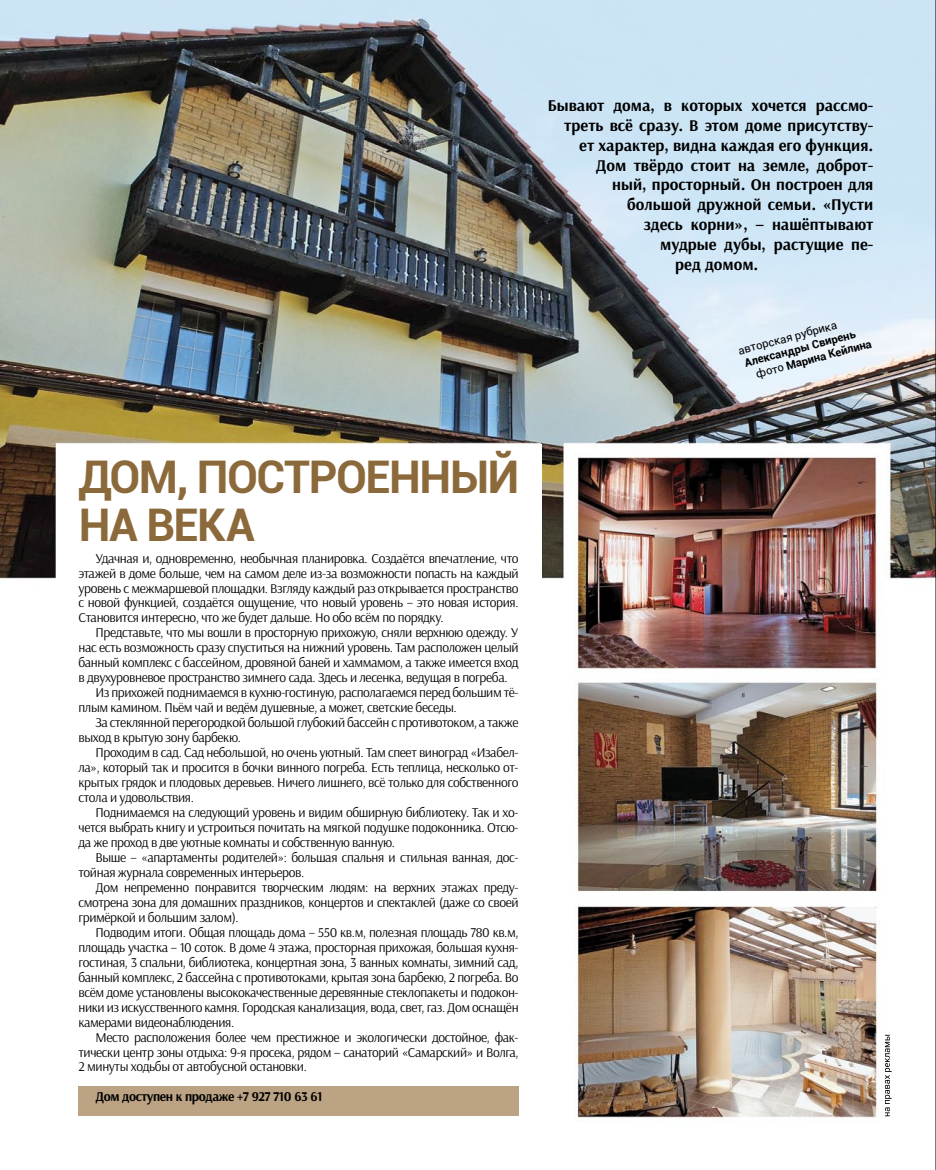
<style>
.page{position:relative;width:936px;height:1170px;background:#fff}
.page>*{position:absolute;margin:0;border:0;box-sizing:border-box;transform-origin:0 0}
.t1{font:700 45px/48px "Roboto";letter-spacing:-.03em;color:#8b693a}
.t2{font:700 16.5px "Arsenal";color:#000}
.t3{font:13.5px/15px "Arsenal";letter-spacing:-.03em;color:#000;text-align:justify}
.t4{font:700 13.5px "Arsenal";letter-spacing:-.03em;color:#000}
.t5{font:700 11.25px/13.5px "Roboto";color:#000}
.t6{font:11.25px "Roboto";color:#000}
.s1{font-weight:400}
</style>
<div class="page">
<img style="left:0;top:0;width:935px;height:1118px">
<div style="left:56px;top:444px;width:485px;height:725px;background:#fff"></div>
<div style="left:78px;top:1085px;width:440px;height:30px;background:#bba383"></div>
<hr style="left:935px;top:0;width:1px;height:1169px;background:#000">
<svg style="left:884px;top:1034px;width:7px;height:82px"></svg>
<h1 class="t1" style="left:79px;top:451px;width:442px">Дом, построенный на века</h1>
<p class="t3" style="left:78px;top:550px;width:441px;text-indent:17px">Удачная и, одновременно, необычная планировка. Создаётся впечатление, что этажей в доме больше, чем на самом деле из-за возможности попасть на каждый уровень с межмаршевой площадки. Взгляду каждый раз открывается пространство с новой функцией, создаётся ощущение, что новый уровень – это новая история.<br>Становится интересно, что же будет дальше. Но обо всём по порядку.</p>
<p class="t3" style="left:95px;top:625px;width:424px">Представьте, что мы вошли в просторную прихожую, сняли верхнюю одежду. У</p>
<p class="t3" style="left:78px;top:640px;width:441px">нас есть возможность сразу спуститься на нижний уровень. Там расположен целый</p>
<p class="t3" style="left:78px;top:655px;width:441px">банный комплекс с бассейном, дровяной баней и хаммамом, а также имеется вход</p>
<p class="t3" style="left:78px;top:670px;width:430px">в двухуровневое пространство зимнего сада. Здесь и лесенка, ведущая в погреба.</p>
<p class="t3" style="left:95px;top:685px;width:424px">Из прихожей поднимаемся в кухню-гостиную, располагаемся перед большим тё-</p>
<p class="t3" style="left:78px;top:700px;width:380px">плым камином. Пьём чай и ведём душевные, а может, светские беседы.</p>
<p class="t3" style="left:95px;top:715px;width:424px">За стеклянной перегородкой большой глубокий бассейн с противотоком, а также</p>
<p class="t3" style="left:78px;top:730px;width:164px">выход в крытую зону барбекю.</p>
<p class="t3" style="left:95px;top:745px;width:424px">Проходим в сад. Сад небольшой, но очень уютный. Там спеет виноград «Изабел-</p>
<p class="t3" style="left:78px;top:760px;width:441px">ла», который так и просится в бочки винного погреба. Есть теплица, несколько от-</p>
<p class="t3" style="left:78px;top:775px;width:441px">крытых грядок и плодовых деревьев. Ничего лишнего, всё только для собственного</p>
<p class="t3" style="left:78px;top:790px;width:117px">стола и удовольствия.</p>
<p class="t3" style="left:95px;top:805px;width:424px">Поднимаемся на следующий уровень и видим обширную библиотеку. Так и хо-</p>
<p class="t3" style="left:78px;top:820px;width:441px">чется выбрать книгу и устроиться почитать на мягкой подушке подоконника. Отсю-</p>
<p class="t3" style="left:78px;top:835px;width:318px">да же проход в две уютные комнаты и собственную ванную.</p>
<p class="t3" style="left:95px;top:849px;width:424px">Выше – «апартаменты родителей»: большая спальня и стильная ванная, дос-</p>
<p class="t3" style="left:78px;top:864px;width:227px">тойная журнала современных интерьеров.</p>
<p class="t3" style="left:95px;top:879px;width:424px">Дом непременно понравится творческим людям: на верхних этажах преду-</p>
<p class="t3" style="left:78px;top:894px;width:441px">смотрена зона для домашних праздников, концертов и спектаклей (даже со своей</p>
<p class="t3" style="left:78px;top:909px;width:162px">гримёркой и большим залом).</p>
<p class="t3" style="left:95px;top:924px;width:424px">Подводим итоги. Общая площадь дома – 550 кв.м, полезная площадь 780 кв.м,</p>
<p class="t3" style="left:78px;top:939px;width:441px">площадь участка – 10 соток. В доме 4 этажа, просторная прихожая, большая кухня-</p>
<p class="t3" style="left:78px;top:954px;width:441px">гостиная, 3 спальни, библиотека, концертная зона, 3 ванных комнаты, зимний сад,</p>
<p class="t3" style="left:78px;top:969px;width:441px">банный комплекс, 2 бассейна с противотоками, крытая зона барбекю, 2 погреба. Во</p>
<p class="t3" style="left:78px;top:984px;width:441px">всём доме установлены высококачественные деревянные стеклопакеты и подокон-</p>
<p class="t3" style="left:78px;top:999px;width:441px">ники из искусственного камня. Городская канализация, вода, свет, газ. Дом оснащён</p>
<p class="t3" style="left:78px;top:1014px;width:157px">камерами видеонаблюдения.</p>
<p class="t3" style="left:95px;top:1029px;width:424px">Место расположения более чем престижное и экологически достойное, фак-</p>
<p class="t3" style="left:78px;top:1044px;width:441px">тически центр зоны отдыха: 9-я просека, рядом – санаторий «Самарский» и Волга,</p>
<p class="t3" style="left:78px;top:1059px;width:230px">2 минуты ходьбы от автобусной остановки.</p>
<p class="t4" style="left:95px;top:1088px;width:228px">Дом доступен к продаже +7 927 710 63 61</p>
<p class="t2" style="left:547px;top:95px;width:327px">Бывают дома, в которых хочется рассмо-</p>
<p class="t2" style="left:564px;top:115px;width:311px">треть всё сразу. В этом доме присутству-</p>
<p class="t2" style="left:579px;top:135px;width:295px">ет характер, видна каждая его функция.</p>
<p class="t2" style="left:595px;top:155px;width:279px">Дом твёрдо стоит на земле, доброт-</p>
<p class="t2" style="left:612px;top:174px;width:262px">ный, просторный. Он построен для</p>
<p class="t2" style="left:627px;top:194px;width:247px">большой дружной семьи. «Пусти</p>
<p class="t2" style="left:643px;top:214px;width:231px">здесь корни», – нашёптывают</p>
<p class="t2" style="left:660px;top:234px;width:214px">мудрые дубы, растущие пе-</p>
<p class="t2" style="left:675px;top:254px;width:85px">ред домом.</p>
<p class="t6" style="left:736px;top:343px;width:103px;rotate:-15deg">авторская рубрика</p>
<p class="t5" style="left:750px;top:354px;width:121px;text-indent:-8px;rotate:-15deg">Александры Свирень <span class="s1">фото</span> Марина Кейлина</p>
</div>
